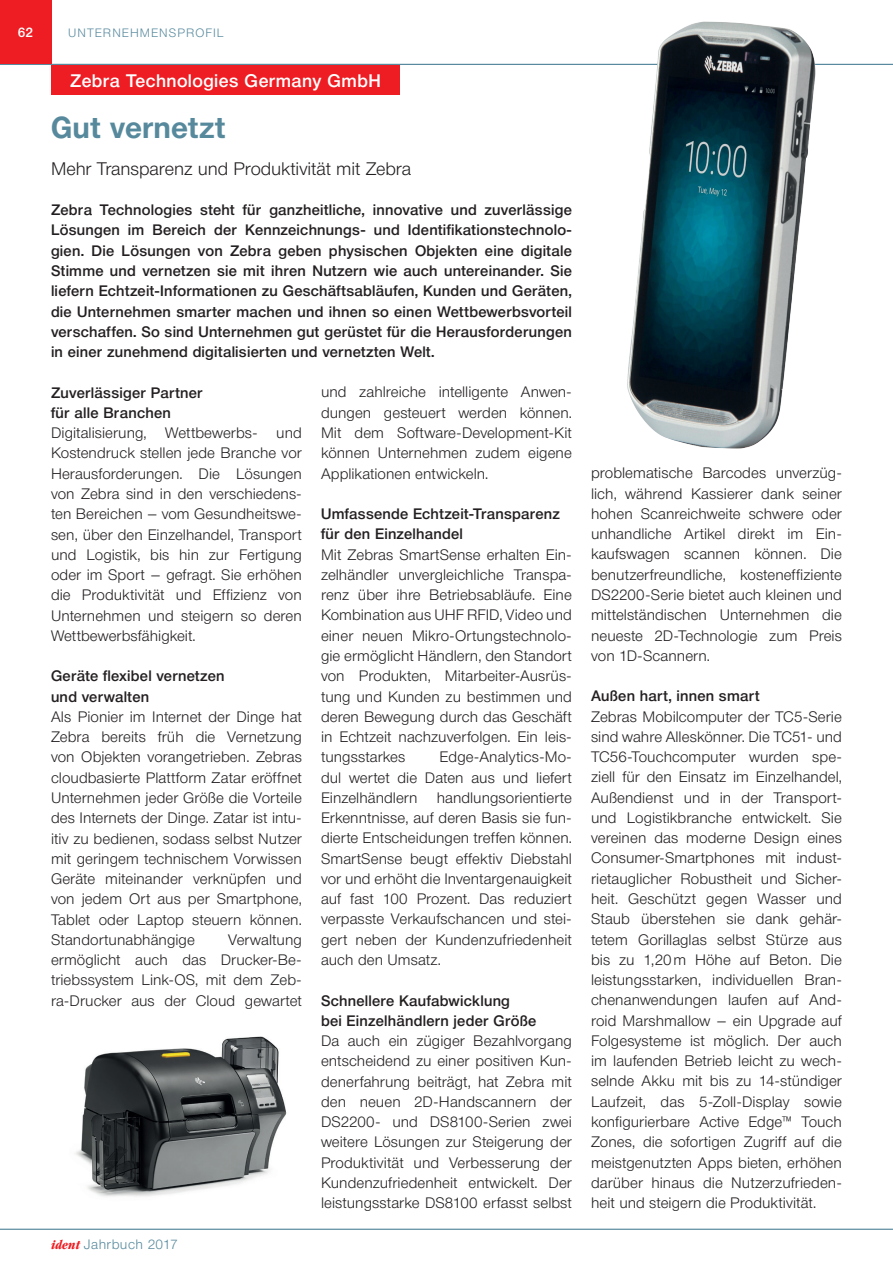
<style>
.page{position:relative;width:893px;height:1263px;background:#fff}
.page>*{position:absolute;margin:0;border:0;box-sizing:border-box;transform-origin:0 0}
.t1{font:700 30px "Neue Helvetica BQ";letter-spacing:.005em;color:#57899d}
.t2{font:300 18px "Neue Helvetica BQ";letter-spacing:-.005em;color:#231f20}
.t3{font:500 18px "Neue Helvetica BQ";letter-spacing:.025em;color:#fff}
.t4{font:300 15px/20.2px "Neue Helvetica BQ";letter-spacing:.005em;color:#231f20;text-align:justify}
.t5{font:500 15px/20.2px "Neue Helvetica BQ";letter-spacing:.015em;color:#231f20}
.t6{font:300 13.5px "Neue Helvetica BQ";letter-spacing:.03em;color:#57899d}
.t7{font:500 13.5px "Neue Helvetica BQ";color:#fff}
.t8{font:300 12px "Neue Helvetica BQ";letter-spacing:.09em;color:#57899d}
.s1{font-family:"Garamond";font-weight:700;font-style:italic;font-stretch:condensed;color:#ee1d23}
</style>
<div class="page">
<hr style="left:0;top:1229px;width:893px;height:1px;background:#57899d">
<hr style="left:0;top:64px;width:893px;height:1px;background:#57899d">
<div style="left:51px;top:65px;width:349px;height:30px;background:#ee1d23"></div>
<img style="left:616px;top:21px;width:210px;height:428px">
<img style="left:75px;top:1036px;width:212px;height:161px">
<div style="left:0;top:0;width:51px;height:64px;background:#ee1d23"></div>
<p class="t7" style="left:18px;top:24px;width:17px">62</p>
<p class="t8" style="left:68px;top:25px;width:157px">UNTERNEHMENSPROFIL</p>
<p class="t3" style="left:70px;top:69px;width:312px">Zebra Technologies Germany GmbH</p>
<h1 class="t1" style="left:51px;top:108px;width:176px">Gut vernetzt</h1>
<p class="t2" style="left:51px;top:157px;width:362px">Mehr Transparenz und Produktivität mit Zebra</p>
<p class="t5" style="left:51px;top:200px;width:522px;text-align:justify">Zebra Technologies steht für ganzheitliche, innovative und zuverlässige Lösungen im Bereich der Kennzeichnungs- und Identifikationstechnolo&shy;gien. Die Lösungen von Zebra geben physischen Objekten eine digitale Stimme und vernetzen sie mit ihren Nutzern wie auch untereinander. Sie liefern Echtzeit-Informationen zu Geschäftsabläufen, Kunden und Geräten, die Unternehmen smarter machen und ihnen so einen Wettbewerbsvorteil verschaffen. So sind Unternehmen gut gerüstet für die Herausforderungen in einer zunehmend digitalisierten und vernetzten Welt.</p>
<p class="t5" style="left:51px;top:382px;width:153px">Zuverlässiger Partner für alle Branchen</p>
<p class="t4" style="left:51px;top:423px;width:252px">Digitalisierung, Wettbewerbs- und Kostendruck stellen jede Branche vor Herausforderungen. Die Lösungen von Zebra sind in den verschiedens&shy;ten Bereichen – vom Gesundheitswe&shy;sen, über den Einzelhandel, Transport und Logistik, bis hin zur Fertigung oder im Sport – gefragt. Sie erhöhen die Produktivität und Effizienz von Unternehmen und steigern so deren Wettbewerbsfähigkeit.</p>
<p class="t5" style="left:51px;top:666px;width:175px">Geräte flexibel vernetzen und verwalten</p>
<p class="t4" style="left:51px;top:706px;width:252px">Als Pionier im Internet der Dinge hat Zebra bereits früh die Vernetzung von Objekten vorangetrieben. Zebras cloudbasierte Plattform Zatar eröffnet Unternehmen jeder Größe die Vorteile des Internets der Dinge. Zatar ist intu&shy;itiv zu bedienen, sodass selbst Nutzer mit geringem technischem Vorwissen Geräte miteinander verknüpfen und von jedem Ort aus per Smartphone, Tablet oder Laptop steuern können.<br>Standortunabhängige</p>
<p class="t4" style="left:51px;top:929px;width:252px;text-indent:177px">Verwaltung ermöglicht auch das Drucker-Be&shy;triebssystem Link-OS, mit dem Zeb&shy;ra-Drucker aus der Cloud gewartet</p>
<p class="t6" style="left:51px;top:1236px;width:128px"><span class="s1">ident</span> Jahrbuch 2017</p>
<p class="t4" style="left:321px;top:382px;width:252px">und zahlreiche intelligente Anwen&shy;dungen gesteuert werden können.<br>Mit dem Software-Development-Kit können Unternehmen zudem eigene Applikationen entwickeln.</p>
<p class="t5" style="left:321px;top:503px;width:240px">Umfassende Echtzeit-Transparenz für den Einzelhandel</p>
<p class="t4" style="left:321px;top:544px;width:252px">Mit Zebras SmartSense erhalten Ein&shy;zelhändler unvergleichliche Transpa&shy;renz über ihre Betriebsabläufe. Eine Kombination aus UHF RFID, Video und einer neuen Mikro-Ortungstechnolo&shy;gie ermöglicht Händlern, den Standort von Produkten, Mitarbeiter-Ausrüs&shy;tung und Kunden zu bestimmen und deren Bewegung durch das Geschäft in Echtzeit nachzuverfolgen. Ein leis&shy;tungsstarkes</p>
<p class="t4" style="left:321px;top:747px;width:252px;text-indent:119px">Edge-Analytics-Mo&shy;dul wertet die Daten aus und liefert Einzelhändlern</p>
<p class="t4" style="left:321px;top:787px;width:252px;text-indent:116px">handlungsorientierte Erkenntnisse, auf deren Basis sie fun&shy;dierte Entscheidungen treffen können.<br>SmartSense beugt effektiv Diebstahl vor und erhöht die Inventargenauigkeit auf fast 100 Prozent. Das reduziert verpasste Verkaufschancen und stei&shy;gert neben der Kundenzufriedenheit auch den Umsatz.</p>
<p class="t5" style="left:321px;top:990px;width:217px">Schnellere Kaufabwicklung<br>bei Einzelhändlern jeder Größe</p>
<p class="t4" style="left:321px;top:1031px;width:252px">Da auch ein zügiger Bezahlvorgang entscheidend zu einer positiven Kun&shy;denerfahrung beiträgt, hat Zebra mit den neuen 2D-Handscannern der DS2200- und DS8100-Serien zwei weitere Lösungen zur Steigerung der Produktivität und Verbesserung der Kundenzufriedenheit entwickelt. Der leistungsstarke DS8100 erfasst selbst</p>
<p class="t4" style="left:591px;top:463px;width:252px">problematische Barcodes unverzüg&shy;lich, während Kassierer dank seiner hohen Scanreichweite schwere oder unhandliche Artikel direkt im Ein&shy;kaufswagen scannen können. Die benutzerfreundliche, kosteneffiziente DS2200-Serie bietet auch kleinen und mittelständischen Unternehmen die neueste 2D-Technologie zum Preis von 1D-Scannern.</p>
<p class="t5" style="left:591px;top:686px;width:170px">Außen hart, innen smart</p>
<p class="t4" style="left:591px;top:706px;width:252px">Zebras Mobilcomputer der TC5-Serie sind wahre Alleskönner. Die TC51- und TC56-Touchcomputer wurden spe&shy;ziell für den Einsatz im Einzelhandel, Außendienst und in der Transport&shy;und Logistikbranche entwickelt. Sie vereinen das moderne Design eines Consumer-Smartphones mit indust&shy;rietauglicher Robustheit und Sicher&shy;heit. Geschützt gegen Wasser und Staub überstehen sie dank gehär&shy;tetem Gorillaglas selbst Stürze aus bis zu 1,20m Höhe auf Beton. Die leistungsstarken, individuellen Bran&shy;chenanwendungen laufen auf And&shy;roid Marshmallow – ein Upgrade auf Folgesysteme ist möglich. Der auch im laufenden Betrieb leicht zu wech&shy;selnde Akku mit bis zu 14-stündiger Laufzeit, das 5-Zoll-Display sowie konfigurierbare Active Edge™ Touch Zones, die sofortigen Zugriff auf die meistgenutzten Apps bieten, erhöhen darüber hinaus die Nutzerzufrieden&shy;heit und steigern die Produktivität.</p>
</div>
